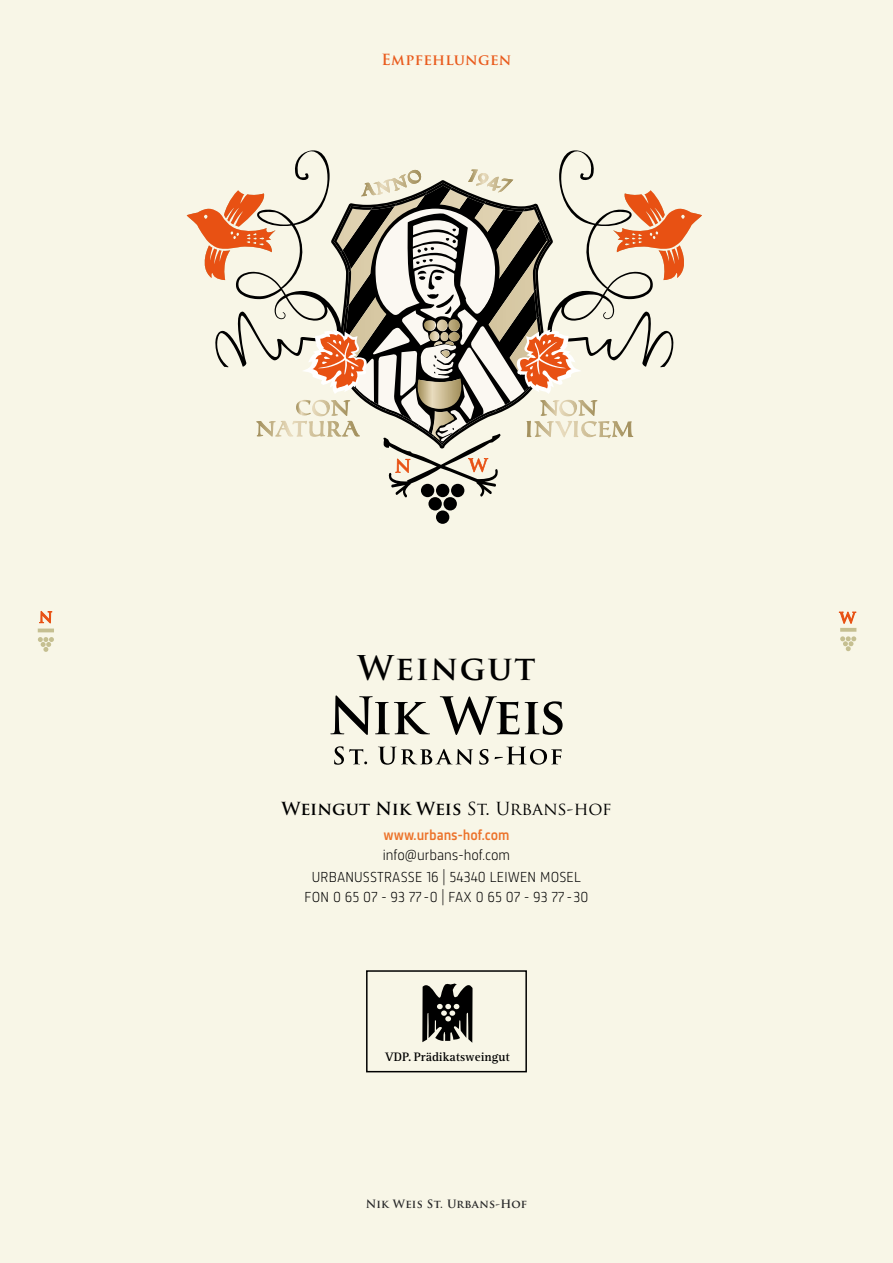
<style>
.page{position:relative;width:893px;height:1263px;background:#f8f6e7}
.page>*{position:absolute;margin:0;border:0;box-sizing:border-box;transform-origin:0 0}
.t1{font:700 33.15px "Trajan Pro";letter-spacing:.05em;color:#000}
.t2{font:700 17.55px "Trajan Pro";color:#000}
.t3{font:300 15px/22.5px "Sinews Sans Pro";color:#000;text-align:center}
.t4{font:500 15px "Sinews Sans Pro";color:#ec732b}
.t5{font:700 15px "Trajan Pro";letter-spacing:.015em;color:#e95b1d}
.t6{font:700 12.75px "Rotis Serif";color:#000}
.t7{font:700 11.25px "Trajan Pro";letter-spacing:.025em;color:#282829}
.s1{font-weight:400}
</style>
<div class="page">
<svg style="left:840px;top:628px;width:16px;height:4px"></svg>
<svg style="left:839px;top:611px;width:17px;height:13px"></svg>
<svg style="left:840px;top:636px;width:16px;height:15px"></svg>
<svg style="left:38px;top:628px;width:16px;height:4px"></svg>
<svg style="left:39px;top:611px;width:13px;height:12px"></svg>
<svg style="left:38px;top:637px;width:16px;height:15px"></svg>
<svg style="left:187px;top:150px;width:515px;height:374px"></svg>
<svg style="left:330px;top:695px;width:233px;height:40px"></svg>
<svg style="left:334px;top:746px;width:228px;height:19px"></svg>
<svg style="left:422px;top:983px;width:51px;height:60px"></svg>
<div style="left:366px;top:970px;width:161px;height:102px;border:1px solid #000"></div>
<p class="t5" style="left:381px;top:50px;width:132px">Empfehlungen</p>
<h1 class="t1" style="left:358px;top:647px;width:179px">Weingut</h1>
<p class="t2" style="left:282px;top:797px;width:331px">Weingut Nik Weis <span class="s1">St. Urbans-hof</span></p>
<p class="t4" style="left:383px;top:826px;width:128px">www.urbans-hof.com</p>
<p class="t3" style="left:312px;top:844px;width:271px">info@urbans-hof.com<br>URBANUSSTRASSE 16 | 54340 LEIWEN MOSEL</p>
<p class="t3" style="left:305px;top:886px;width:285px">FON 0 65 07 - 93 77 -0 | FAX 0 65 07 - 93 77 -30</p>
<p class="t6" style="left:385px;top:1050px;width:126px">VDP. Prädikatsweingut</p>
<p class="t7" style="left:366px;top:1196px;width:163px">Nik Weis St. Urbans-Hof</p>
</div>
